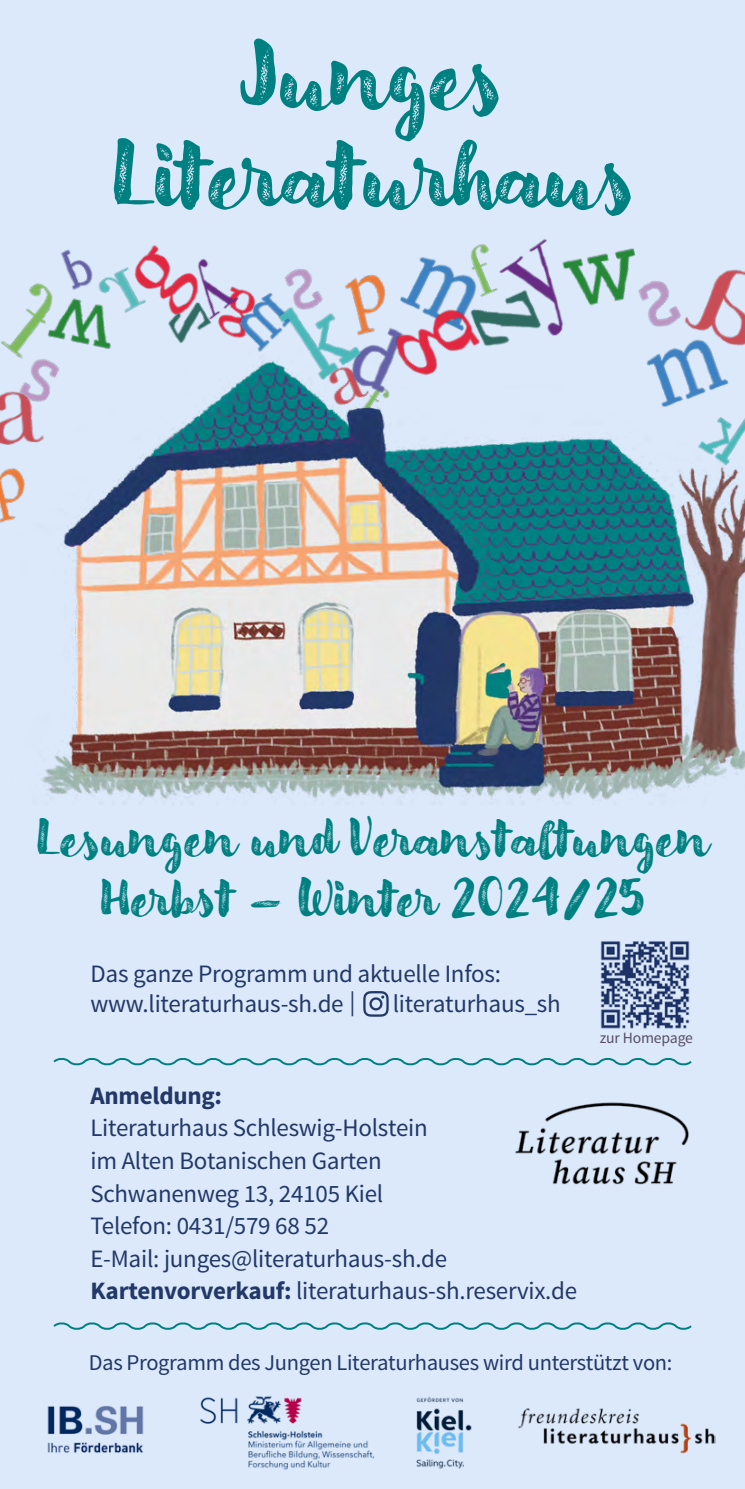
<style>
.page{position:relative;width:745px;height:1489px;background:#fff}
.page>*{position:absolute;margin:0;border:0;box-sizing:border-box;transform-origin:0 0}
.t1{font:82.5px/99px "Modern Love Grunge";letter-spacing:-.01em;color:#008080;text-align:center}
.t2{font:45px/60px "Modern Love Grunge";color:#008080;text-align:center}
.t3{font:25px/32.5px "Source Sans Pro";letter-spacing:-.01em;color:#223868}
.t4{font:700 25px "Source Sans Pro";letter-spacing:-.01em;color:#223868}
.t5{font:22.5px "Source Sans Pro";letter-spacing:-.015em;color:#223868}
.t6{font:15.75px "Source Sans Pro";letter-spacing:-.01em;color:#594f65}
.s1{font-weight:700}
</style>
<div class="page">
<div style="left:0;top:0;width:744px;height:1488px;background:#dce9fb"></div>
<img style="left:47px;top:1405px;width:97px;height:48px">
<img style="left:416px;top:1397px;width:56px;height:72px">
<img style="left:200px;top:1396px;width:175px;height:74px">
<img style="left:518px;top:1408px;width:197px;height:46px">
<svg style="left:363px;top:991px;width:25px;height:25px"></svg>
<img style="left:18px;top:285px;width:16px;height:50px">
<img style="left:714px;top:269px;width:30px;height:77px">
<img style="left:60px;top:249px;width:33px;height:32px">
<img style="left:352px;top:276px;width:15px;height:71px">
<img style="left:367px;top:257px;width:84px;height:90px">
<img style="left:1px;top:335px;width:30px;height:12px">
<img style="left:654px;top:280px;width:60px;height:17px">
<img style="left:252px;top:268px;width:100px;height:79px">
<img style="left:632px;top:248px;width:22px;height:49px">
<img style="left:34px;top:281px;width:77px;height:66px">
<img style="left:471px;top:239px;width:161px;height:97px">
<img style="left:175px;top:268px;width:80px;height:71px">
<img style="left:607px;top:297px;width:135px;height:50px">
<img style="left:373px;top:268px;width:139px;height:79px">
<img style="left:100px;top:245px;width:123px;height:92px">
<img style="left:0;top:347px;width:744px;height:453px">
<img style="left:515px;top:1102px;width:174px;height:83px">
<svg style="left:53px;top:1058px;width:639px;height:8px"></svg>
<svg style="left:53px;top:1322px;width:639px;height:8px"></svg>
<img style="left:600px;top:941px;width:90px;height:88px">
<h1 class="t1" style="left:109px;top:27px;width:527px">Junges<br>Literaturhaus</h1>
<h2 class="t2" style="left:35px;top:808px;width:675px">Lesungen und Veranstaltungen<br>Herbst – Winter 2024/ 25</h2>
<p class="t3" style="left:90px;top:959px;width:412px;line-height:30px">Das ganze Programm und aktuelle Infos: www.literaturhaus-sh.de |</p>
<p class="t3" style="left:392px;top:988px;width:169px">literaturhaus_sh</p>
<p class="t4" style="left:90px;top:1079px;width:133px">Anmeldung:</p>
<p class="t3" style="left:90px;top:1112px;width:488px">Literaturhaus Schleswig-Holstein<br>im Alten Botanischen Garten<br>Schwanenweg 13, 24105 Kiel<br>Telefon: 0431/579 68 52<br>E-Mail: junges@literaturhaus-sh.de <span class="s1">Kartenvorverkauf:</span> literaturhaus-sh.reservix.de</p>
<p class="t6" style="left:599px;top:1027px;width:95px">zur Homepage</p>
<p class="t5" style="left:89px;top:1348px;width:585px">Das Programm des Jungen Literaturhauses wird unterstützt von:</p>
</div>
